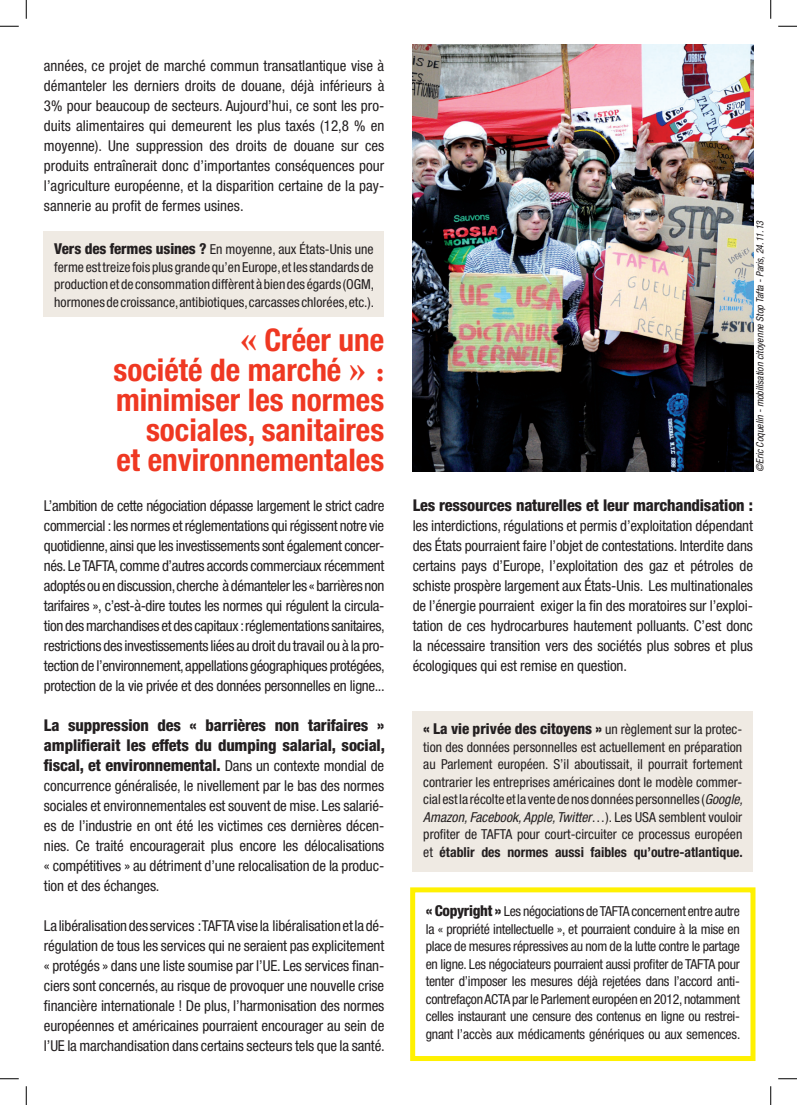
<style>
.page{position:relative;width:797px;height:1105px;background:#fff}
.page>*{position:absolute;margin:0;border:0;box-sizing:border-box;transform-origin:0 0}
.t1{font:700 condensed 31.25px/30px "Helvetica Neue";color:#ef3822;text-align:right}
.t2{font:800 condensed 16.25px/20px "Helvetica Neue";letter-spacing:-.01em;color:#231f20;text-align:justify}
.t3{font:condensed 15px/20px "Helvetica Neue";letter-spacing:-.01em;color:#231f20;text-align:justify}
.t4{font:800 condensed 15px "Helvetica Neue";color:#231f20}
.t5{font:condensed 13.75px/17.5px "Helvetica Neue";color:#231f20;text-align:justify}
.t6{font:italic condensed 10px "Helvetica Neue";color:#231f20}
.s1{font-weight:800;font-size:15px}
.s2{font-family:"Adobe Garamond Pro";font-stretch:normal;font-size:40px}
.s3{font-family:"Adobe Garamond Pro";font-stretch:normal}
.s4{font-weight:400;font-size:15px}
.s5{font-weight:400;font-size:13.75px}
.s6{font-style:italic}
.s7{font-weight:700}
</style>
<div class="page">
<div style="left:44px;top:231px;width:340px;height:86px;background:#efeae3"></div>
<div style="left:412px;top:711px;width:341px;height:160px;background:#efeae3"></div>
<div style="left:410px;top:887px;width:345px;height:174px;border:5px solid #fff101"></div>
<img style="left:412px;top:45px;width:341px;height:427px">
<svg style="left:0;top:25px;width:19px;height:2px"></svg>
<svg style="left:778px;top:25px;width:19px;height:2px"></svg>
<svg style="left:0;top:1078px;width:19px;height:1px"></svg>
<svg style="left:778px;top:1078px;width:19px;height:1px"></svg>
<svg style="left:25px;top:0;width:2px;height:19px"></svg>
<svg style="left:25px;top:1086px;width:2px;height:19px"></svg>
<svg style="left:770px;top:0;width:1px;height:19px"></svg>
<svg style="left:770px;top:1086px;width:1px;height:19px"></svg>
<p class="t3" style="left:44px;top:56px;width:342px">années, ce projet de marché commun transatlantique vise à démanteler les derniers droits de douane, déjà inférieurs à 3% pour beaucoup de secteurs. Aujourd’hui, ce sont les pro&shy;duits alimentaires qui demeurent les plus taxés (12,8 % en moyenne). Une suppression des droits de douane sur ces produits entraînerait donc d’importantes conséquences pour l’agriculture européenne, et la disparition certaine de la pay&shy;sannerie au profit de fermes usines.</p>
<p class="t5" style="left:54px;top:240px;width:321px"><span class="s1">Vers des fermes usines ?</span> En moyenne, aux États-Unis une ferme est treize fois plus grande qu’en Europe, et les standards de production et de consommation diffèrent à bien des égards (OGM, hormones de croissance, antibiotiques, carcasses chlorées, etc.).</p>
<p class="t1" style="left:240px;top:325px;width:146px"><span class="s2">«</span> Créer une</p>
<p class="t1" style="left:113px;top:355px;width:272px">société de marché <span class="s2">»</span> <span class="s3">:</span></p>
<p class="t1" style="left:116px;top:385px;width:270px">minimiser les normes sociales, sanitaires</p>
<p class="t1" style="left:116px;top:445px;width:269px">et environnementales</p>
<p class="t3" style="left:44px;top:496px;width:342px">L’ambition de cette négociation dépasse largement le strict cadre commercial : les normes et réglementations qui régissent notre vie quotidienne, ainsi que les investissements sont également concer&shy;nés. Le TAFTA, comme d’autres accords commerciaux récemment adoptés ou en discussion, cherche à démanteler les « barrières non tarifaires », c’est-à-dire toutes les normes qui régulent la circula&shy;tion des marchandises et des capitaux : réglementations sanitaires, restrictions des investissements liées au droit du travail ou à la pro&shy;tection de l’environnement, appellations géographiques protégées, protection de la vie privée et des données personnelles en ligne...</p>
<p class="t2" style="left:44px;top:715px;width:342px">La suppression des « barrières non tarifaires » amplifierait les effets du dumping salarial, social, fiscal, et environnemental. <span class="s4">Dans un contexte mondial de</span></p>
<p class="t3" style="left:44px;top:776px;width:342px">concurrence généralisée, le nivellement par le bas des normes sociales et environnementales est souvent de mise. Les salarié&shy;es de l’industrie en ont été les victimes ces dernières décen&shy;nies. Ce traité encouragerait plus encore les délocalisations</p>
<p class="t3" style="left:44px;top:856px;width:342px">« compétitives » au détriment d’une relocalisation de la produc&shy;tion et des échanges.</p>
<p class="t3" style="left:44px;top:916px;width:342px">La libéralisation des services : TAFTA vise la libéralisation et la dé&shy;régulation de tous les services qui ne seraient pas explicitement « protégés » dans une liste soumise par l’UE. Les services finan&shy;ciers sont concernés, au risque de provoquer une nouvelle crise financière internationale ! De plus, l’harmonisation des normes européennes et américaines pourraient encourager au sein de l’UE la marchandisation dans certains secteurs tels que la santé.</p>
<p class="t6" style="left:754px;top:472px;width:253px;rotate:-90deg">©Eric Coquelin - mobilisation citoyenne Stop Tafta - Paris, 24.11.13</p>
<p class="t2" style="left:412px;top:495px;width:342px">Les ressources naturelles et leur marchandisation :</p>
<p class="t3" style="left:412px;top:516px;width:342px">les interdictions, régulations et permis d’exploitation dépendant des États pourraient faire l’objet de contestations. Interdite dans certains pays d’Europe, l’exploitation des gaz et pétroles de schiste prospère largement aux États-Unis. Les multinationales de l’énergie pourraient exiger la fin des moratoires sur l’exploi&shy;tation de ces hydrocarbures hautement polluants. C’est donc la nécessaire transition vers des sociétés plus sobres et plus écologiques qui est remise en question.</p>
<p class="t4" style="left:423px;top:719px;width:320px">« La vie privée des citoyens » <span class="s5">un règlement sur la protec-</span></p>
<p class="t5" style="left:423px;top:738px;width:321px">tion des données personnelles est actuellement en préparation au Parlement européen. S’il aboutissait, il pourrait fortement contrarier les entreprises américaines dont le modèle commer&shy;cial est la récolte et la vente de nos données personnelles (<span class="s6">Google, Amazon, Facebook, Apple, Twitter</span>…). Les USA semblent vouloir profiter de TAFTA pour court-circuiter ce processus européen et <span class="s7">établir des normes aussi faibles qu’outre-atlantique.</span></p>
<p class="t5" style="left:426px;top:902px;width:316px"><span class="s1">« Copyright »</span> Les négociations de TAFTA concernent entre autre la « propriété intellectuelle », et pourraient conduire à la mise en place de mesures répressives au nom de la lutte contre le partage en ligne. Les négociateurs pourraient aussi profiter de TAFTA pour tenter d’imposer les mesures déjà rejetées dans l’accord anti&shy;contrefaçon ACTA par le Parlement européen en 2012, notamment celles instaurant une censure des contenus en ligne ou restrei&shy;gnant l’accès aux médicaments génériques ou aux semences.</p>
</div>
